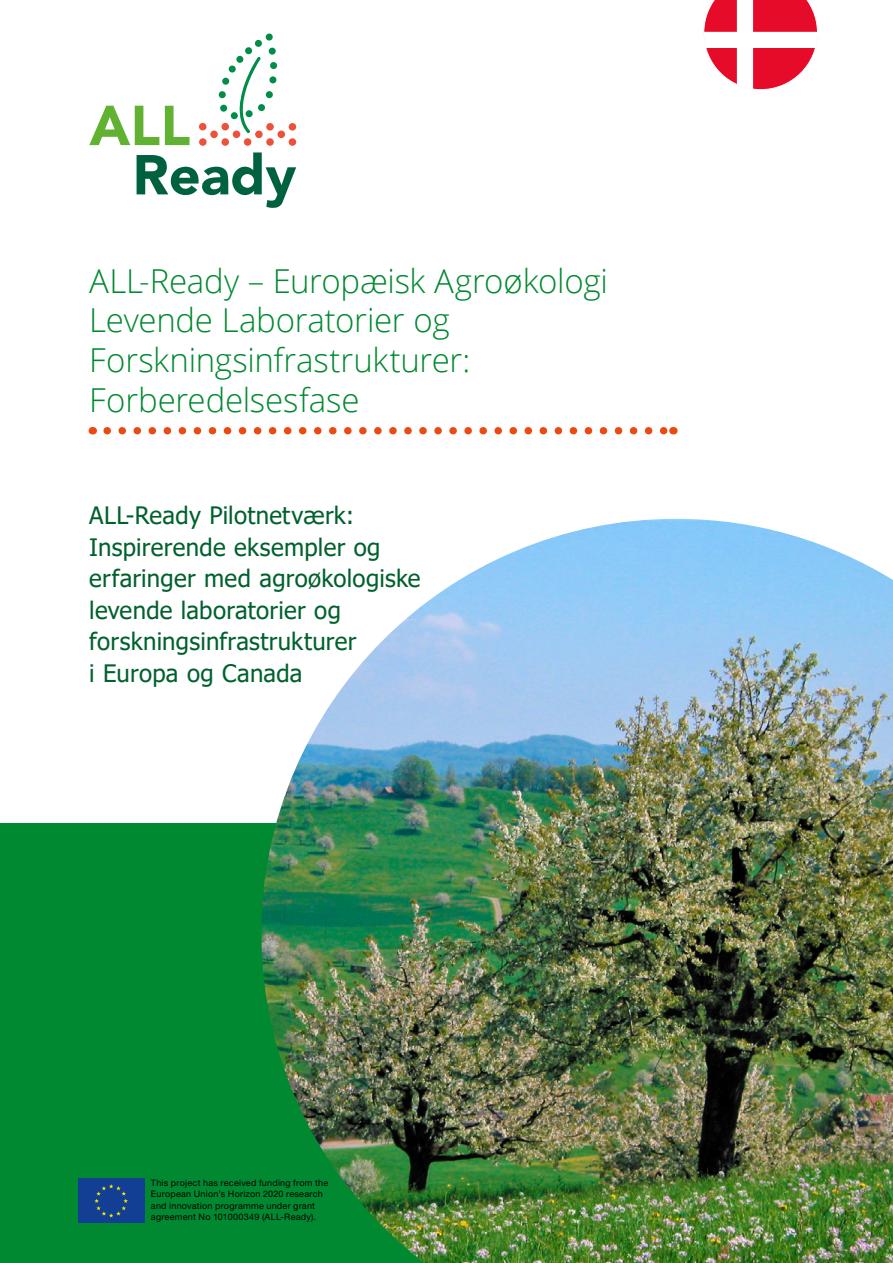
<style>
.page{position:relative;width:893px;height:1263px;background:#fff}
.page>*{position:absolute;margin:0;border:0;box-sizing:border-box;transform-origin:0 0}
.t1{font:300 33px/39.6px "Open Sans";letter-spacing:-.01em;color:#008930}
.t2{font:24px/31.5px "Tahoma";letter-spacing:.01em;color:#00612d}
.t3{font:9px/11.2px "Helvetica Neue";letter-spacing:.03em;color:#000}
</style>
<div class="page">
<svg style="left:240px;top:57px;width:21px;height:76px"></svg>
<div style="left:199px;top:123px;width:7px;height:7px;background:#ec513a;border-radius:50%"></div>
<div style="left:210px;top:131px;width:8px;height:7px;background:#ec513a;border-radius:50%"></div>
<div style="left:199px;top:138px;width:8px;height:8px;background:#ec513a;border-radius:50%"></div>
<div style="left:221px;top:123px;width:8px;height:7px;background:#ec513a;border-radius:50%"></div>
<div style="left:221px;top:138px;width:8px;height:8px;background:#ec513a;border-radius:50%"></div>
<div style="left:233px;top:131px;width:7px;height:7px;background:#ec513a;border-radius:50%"></div>
<div style="left:244px;top:138px;width:7px;height:8px;background:#ec513a;border-radius:50%"></div>
<div style="left:255px;top:131px;width:8px;height:7px;background:#ec513a;border-radius:50%"></div>
<div style="left:266px;top:123px;width:8px;height:8px;background:#ec513a;border-radius:50%"></div>
<div style="left:278px;top:131px;width:7px;height:7px;background:#ec513a;border-radius:50%"></div>
<div style="left:266px;top:138px;width:8px;height:8px;background:#ec513a;border-radius:50%"></div>
<div style="left:289px;top:138px;width:7px;height:8px;background:#ec513a;border-radius:50%"></div>
<div style="left:289px;top:123px;width:7px;height:8px;background:#ec513a;border-radius:50%"></div>
<div style="left:258px;top:104px;width:7px;height:7px;background:#008d49;border-radius:50%"></div>
<div style="left:246px;top:110px;width:7px;height:7px;background:#008d49;border-radius:50%"></div>
<div style="left:266px;top:91px;width:7px;height:7px;background:#008d49;border-radius:50%"></div>
<div style="left:269px;top:76px;width:7px;height:7px;background:#008d49;border-radius:50%"></div>
<div style="left:270px;top:62px;width:7px;height:7px;background:#008d49;border-radius:50%"></div>
<div style="left:231px;top:112px;width:7px;height:7px;background:#008d49;border-radius:50%"></div>
<div style="left:220px;top:105px;width:7px;height:7px;background:#008d49;border-radius:50%"></div>
<div style="left:219px;top:91px;width:7px;height:7px;background:#008d49;border-radius:50%"></div>
<div style="left:222px;top:78px;width:7px;height:7px;background:#008d49;border-radius:50%"></div>
<div style="left:229px;top:66px;width:7px;height:7px;background:#008d49;border-radius:50%"></div>
<div style="left:236px;top:56px;width:7px;height:7px;background:#008d49;border-radius:50%"></div>
<div style="left:245px;top:47px;width:7px;height:7px;background:#008d49;border-radius:50%"></div>
<div style="left:255px;top:40px;width:7px;height:7px;background:#008d49;border-radius:50%"></div>
<div style="left:266px;top:34px;width:7px;height:7px;background:#008d49;border-radius:50%"></div>
<div style="left:269px;top:48px;width:7px;height:7px;background:#008d49;border-radius:50%"></div>
<svg style="left:137px;top:152px;width:159px;height:56px"></svg>
<svg style="left:165px;top:106px;width:25px;height:39px"></svg>
<svg style="left:89px;top:106px;width:70px;height:39px"></svg>
<div style="left:0;top:823px;width:893px;height:440px;background:#008930"></div>
<img style="left:261px;top:519px;width:632px;height:744px">
<svg style="left:107px;top:427px;width:558px;height:7px"></svg>
<div style="left:78px;top:1179px;width:67px;height:44px;background:#123f93"></div>
<svg style="left:94px;top:1184px;width:34px;height:33px"></svg>
<svg style="left:703px;top:0;width:115px;height:90px"></svg>
<h1 class="t1" style="left:89px;top:260px;width:520px">ALL-Ready – Europæisk Agroøkologi<br>Levende Laboratorier og<br>Forskningsinfrastrukturer:<br>Forberedelsesfase</h1>
<h2 class="t2" style="left:89px;top:501px;width:333px">ALL-Ready Pilotnetværk:<br>Inspirerende eksempler og erfaringer med agroøkologiske levende laboratorier og forskningsinfrastrukturer<br>i Europa og Canada</h2>
<p class="t3" style="left:151px;top:1177px;width:179px">This project has received funding from the European Union’s Horizon 2020 research and innovation programme under grant agreement No 101000349 (ALL-Ready).</p>
</div>
